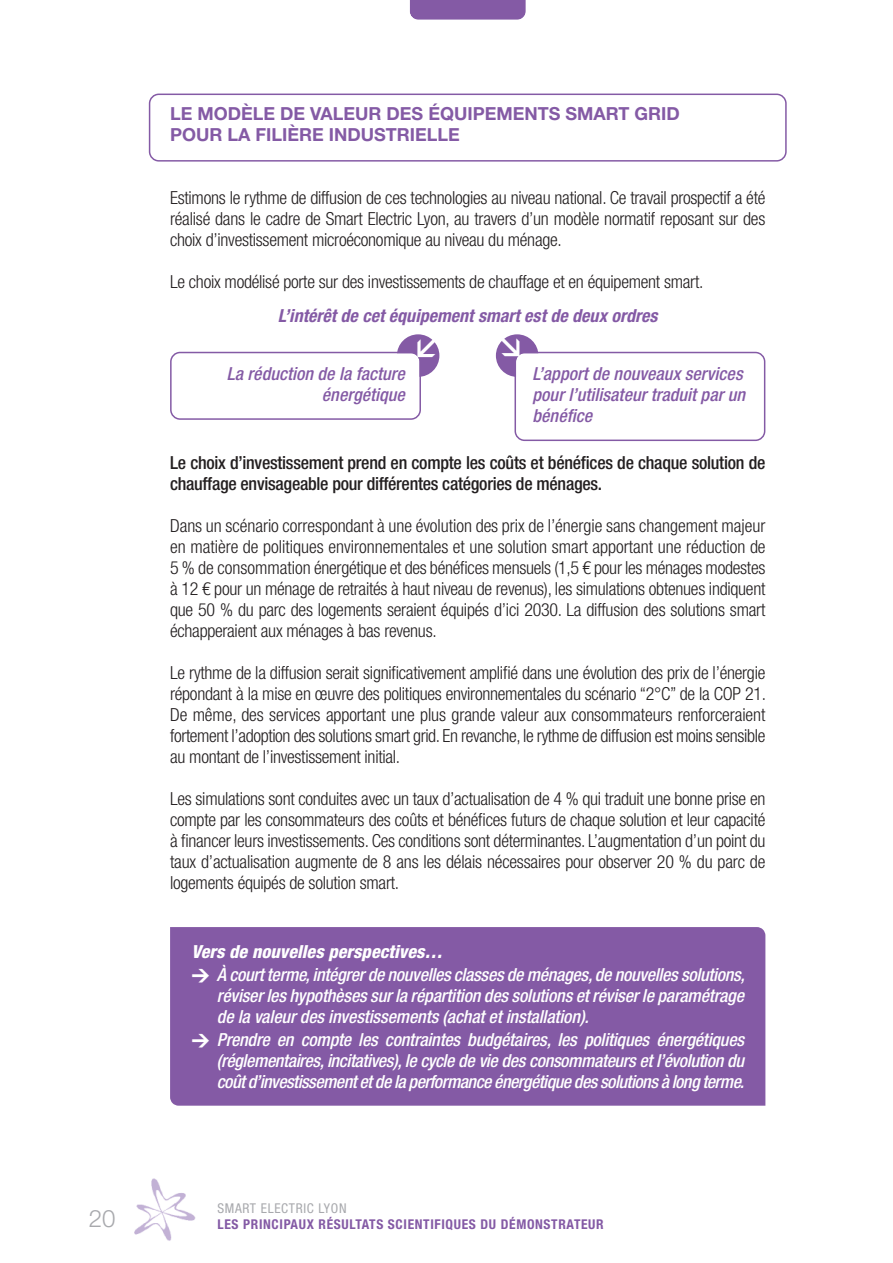
<style>
.page{position:relative;width:893px;height:1263px;background:#fff}
.page>*{position:absolute;margin:0;border:0;box-sizing:border-box;transform-origin:0 0}
.t1{font:300 24px "Helvetica Neue";color:#a8a9ad}
.t2{font:300 condensed 18px/21px "Helvetica Neue LT Std";letter-spacing:-.015em;color:#231f20;text-align:justify}
.t3{font:italic 500 condensed 18px/21px "Helvetica Neue";letter-spacing:-.015em;color:#fff}
.t4{font:500 condensed 18px/21px "Helvetica Neue LT Std";letter-spacing:-.015em;color:#231f20}
.t5{font:italic 500 condensed 18px/21px "Helvetica Neue";letter-spacing:.005em;color:#845aa5}
.t6{font:700 18px/21px "Helvetica Neue LT Std";color:#845aa5}
.t7{font:italic 700 condensed 18px "Helvetica Neue";letter-spacing:.005em;color:#845aa5}
.t8{font:700 condensed 13.5px "Helvetica Neue";letter-spacing:.05em;color:#845aa5}
.t9{font:condensed 13.5px "Helvetica Neue";letter-spacing:.05em;color:#a8a9ad}
.s1{font-weight:800}
.s2{font-family:"DIN";font-weight:900;font-style:normal;font-stretch:normal}
</style>
<div class="page">
<img style="left:134px;top:1178px;width:62px;height:63px">
<svg style="left:409px;top:0;width:117px;height:20px"></svg>
<svg style="left:149px;top:94px;width:638px;height:68px"></svg>
<div style="left:170px;top:927px;width:595px;height:179px;background:#845aa5"></div>
<svg style="left:495px;top:334px;width:270px;height:107px"></svg>
<svg style="left:170px;top:334px;width:270px;height:86px"></svg>
<p class="t6" style="left:170px;top:105px;width:511px">LE MODÈLE DE VALEUR DES ÉQUIPEMENTS SMART GRID<br>POUR LA FILIÈRE INDUSTRIELLE</p>
<p class="t2" style="left:170px;top:189px;width:597px">Estimons le rythme de diffusion de ces technologies au niveau national. Ce travail prospectif a été réalisé dans le cadre de Smart Electric Lyon, au travers d’un modèle normatif reposant sur des choix d’investissement microéconomique au niveau du ménage.</p>
<p class="t2" style="left:170px;top:273px;width:535px">Le choix modélisé porte sur des investissements de chauffage et en équipement smart.</p>
<p class="t7" style="left:278px;top:309px;width:381px">L’intérêt de cet équipement smart est de deux ordres</p>
<p class="t5" style="left:227px;top:365px;width:180px;text-align:right">La réduction de la facture énergétique</p>
<p class="t5" style="left:532px;top:365px;width:214px">L’apport de nouveaux services pour l’utilisateur traduit par un bénéfice</p>
<p class="t4" style="left:170px;top:453px;width:597px">Le choix d’investissement prend en compte les coûts et bénéfices de chaque solution de chauffage envisageable pour différentes catégories de ménages.</p>
<p class="t2" style="left:170px;top:516px;width:597px">Dans un scénario correspondant à une évolution des prix de l’énergie sans changement majeur en matière de politiques environnementales et une solution smart apportant une réduction de 5 % de consommation énergétique et des bénéfices mensuels (1,5 € pour les ménages modestes à 12 € pour un ménage de retraités à haut niveau de revenus), les simulations obtenues indiquent que 50 % du parc des logements seraient équipés d’ici 2030. La diffusion des solutions smart échapperaient aux ménages à bas revenus.</p>
<p class="t2" style="left:170px;top:663px;width:597px">Le rythme de la diffusion serait significativement amplifié dans une évolution des prix de l’énergie répondant à la mise en œuvre des politiques environnementales du scénario “2°C” de la COP 21.<br>De même, des services apportant une plus grande valeur aux consommateurs renforceraient fortement l’adoption des solutions smart grid. En revanche, le rythme de diffusion est moins sensible au montant de l’investissement initial.</p>
<p class="t2" style="left:170px;top:789px;width:597px">Les simulations sont conduites avec un taux d’actualisation de 4 % qui traduit une bonne prise en compte par les consommateurs des coûts et bénéfices futurs de chaque solution et leur capacité à financer leurs investissements. Ces conditions sont déterminantes. L’augmentation d’un point du taux d’actualisation augmente de 8 ans les délais nécessaires pour observer 20 % du parc de logements équipés de solution smart.</p>
<p class="t3" style="left:191px;top:941px;width:555px;line-height:23.1px"><span class="s1">Vers de nouvelles perspectives…<br></span><span class="s2">&gt;</span> À court terme, intégrer de nouvelles classes de ménages, de nouvelles solutions,</p>
<p class="t3" style="left:217px;top:986px;width:529px">réviser les hypothèses sur la répartition des solutions et réviser le paramétrage de la valeur des investissements (achat et installation).</p>
<p class="t3" style="left:217px;top:1030px;width:529px;text-align:justify;text-indent:-25px"><span class="s2">&gt;</span> Prendre en compte les contraintes budgétaires, les politiques énergétiques (réglementaires, incitatives), le cycle de vie des consommateurs et l’évolution du coût d’investissement et de la performance énergétique des solutions à long terme.</p>
<p class="t9" style="left:218px;top:1203px;width:131px">SMART ELECTRIC LYON</p>
<h1 class="t1" style="left:89px;top:1203px;width:28px">20</h1>
<p class="t8" style="left:218px;top:1219px;width:388px">LES PRINCIPAUX RÉSULTATS SCIENTIFIQUES DU DÉMONSTRATEUR</p>
</div>
